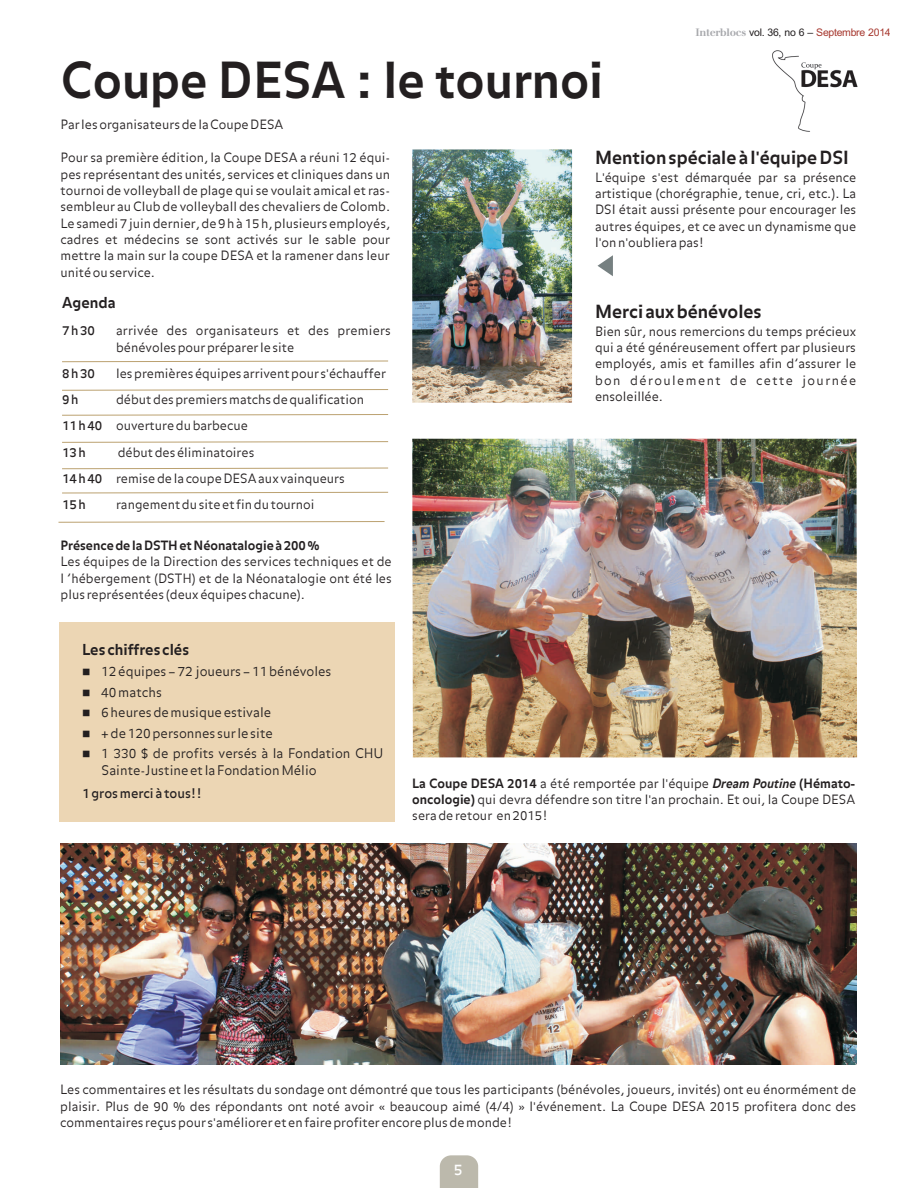
<style>
.page{position:relative;width:918px;height:1188px;background:#fff}
.page>*{position:absolute;margin:0;border:0;box-sizing:border-box;transform-origin:0 0}
.t1{font:700 49.2px "Balance";color:#231f20}
.t2{font:700 18px "Balance";color:#231f20}
.t3{font:700 15px "Balance";color:#231f20}
.t4{font:15px "Balance";color:#fff}
.t5{font:300 13.2px/20.4px "Balance";color:#231f20}
.t6{font:13.2px "Balance";color:#231f20}
.t7{font:300 12.75px/16.4px "Balance";color:#231f20;text-align:justify}
.t8{font:700 12.75px "Balance";color:#231f20}
.t9{font:12.75px "Balance";color:#231f20}
.t10{font:11.25px "Wingdings";color:#231f20}
.t11{font:10.5px "Arial";letter-spacing:-.03em;color:#a73930}
.s1{font-family:"Walbaum Italic Os F,Bold";color:#a8a9ad}
.s2{color:#231f20}
.s3{font-weight:400}
.s4{font-weight:700}
.s5{font-weight:700;font-style:italic}
</style>
<div class="page">
<svg style="left:440px;top:1155px;width:38px;height:33px"></svg>
<div style="left:59px;top:622px;width:336px;height:200px;background:#ecd6b4"></div>
<svg style="left:62px;top:360px;width:326px;height:3px"></svg>
<svg style="left:62px;top:389px;width:327px;height:2px"></svg>
<svg style="left:62px;top:414px;width:327px;height:2px"></svg>
<svg style="left:62px;top:441px;width:327px;height:2px"></svg>
<svg style="left:62px;top:467px;width:326px;height:3px"></svg>
<svg style="left:62px;top:491px;width:327px;height:3px"></svg>
<svg style="left:58px;top:521px;width:327px;height:2px"></svg>
<img style="left:412px;top:149px;width:160px;height:254px">
<img style="left:413px;top:439px;width:444px;height:318px">
<img style="left:61px;top:843px;width:796px;height:222px">
<img style="left:772px;top:50px;width:86px;height:82px">
<svg style="left:598px;top:255px;width:15px;height:21px"></svg>
<p class="t11" style="left:695px;top:28px;width:197px"><span class="s1">Interblocs</span> <span class="s2">vol. 36, no 6 –</span> Septembre 2014</p>
<h1 class="t1" style="left:61px;top:59px;width:544px">Coupe DESA : le tournoi</h1>
<p class="t7" style="left:61px;top:117px;width:224px">Par les organisateurs de la Coupe DESA</p>
<p class="t7" style="left:61px;top:150px;width:331px">Pour sa première édition, la Coupe DESA a réuni 12 équi&shy;pes représentant des unités, services et cliniques dans un tournoi de volleyball de plage qui se voulait amical et ras&shy;sembleur au Club de volleyball des chevaliers de Colomb.<br>Le samedi 7 juin dernier, de 9 h à 15 h, plusieurs employés, cadres et médecins se sont activés sur le sable pour mettre la main sur la coupe DESA et la ramener dans leur unité ou service.</p>
<p class="t3" style="left:62px;top:296px;width:55px">Agenda</p>
<p class="t9" style="left:62px;top:325px;width:34px">7 h 30</p>
<p class="t7" style="left:116px;top:323px;width:276px">arrivée des organisateurs et des premiers bénévoles pour préparer le site</p>
<p class="t9" style="left:62px;top:368px;width:34px">8 h 30</p>
<p class="t7" style="left:116px;top:366px;width:271px">les premières équipes arrivent pour s'échauffer</p>
<p class="t9" style="left:62px;top:394px;width:18px">9 h</p>
<h2 class="t2" style="left:595px;top:149px;width:255px">Mention spéciale à l'équipe DSI</h2>
<p class="t7" style="left:595px;top:170px;width:263px">L'équipe s'est démarquée par sa présence artistique (chorégraphie, tenue, cri, etc.). La DSI était aussi présente pour encourager les autres équipes, et ce avec un dynamisme que l'on n'oubliera pas!</p>
<h2 class="t2" style="left:595px;top:303px;width:168px">Merci aux bénévoles</h2>
<p class="t7" style="left:595px;top:324px;width:263px">Bien sûr, nous remercions du temps précieux qui a été généreusement offert par plusieurs employés, amis et familles afin d’assurer le bon déroulement de cette journée ensoleillée.</p>
<p class="t7" style="left:62px;top:387px;width:304px;line-height:26.2px;text-align:left;text-indent:54px">début des premiers matchs de qualification<br><span class="s3">11 h 40</span> ouverture du barbecue<br><span class="s3">13 h</span></p>
<p class="t7" style="left:62px;top:440px;width:284px;line-height:26.2px;text-align:left;text-indent:56px">début des éliminatoires<br><span class="s3">14 h 40</span> remise de la coupe DESA aux vainqueurs<br><span class="s3">15 h</span></p>
<p class="t7" style="left:116px;top:497px;width:200px">rangement du site et fin du tournoi</p>
<p class="t8" style="left:61px;top:540px;width:261px">Présence de la DSTH et Néonatalogie à 200 %</p>
<p class="t7" style="left:61px;top:554px;width:333px">Les équipes de la Direction des services techniques et de l ’hébergement (DSTH) et de la Néonatalogie ont été les plus représentées (deux équipes chacune).</p>
<p class="t3" style="left:82px;top:644px;width:109px">Leschiffres clés</p>
<p class="t5" style="left:101px;top:662px;width:232px">12 équipes – 72 joueurs – 11 bénévoles</p>
<p class="t10" style="left:82px;top:708px;width:52px">■</p>
<p class="t5" style="left:101px;top:683px;width:62px">40 matchs</p>
<p class="t5" style="left:101px;top:703px;width:171px">6 heures de musique estivale</p>
<p class="t5" style="left:101px;top:723px;width:284px">+ de 120 personnes sur le site<br>1 330 $ de profits versés à la Fondation CHU</p>
<p class="t5" style="left:102px;top:761px;width:217px">Sainte-Justine et la Fondation Mélio</p>
<p class="t6" style="left:82px;top:787px;width:121px">1 gros merci à tous!!</p>
<p class="t10" style="left:82px;top:729px;width:52px">■</p>
<p class="t10" style="left:82px;top:749px;width:52px">■</p>
<p class="t7" style="left:412px;top:776px;width:445px"><span class="s4">La Coupe DESA 2014</span> a été remportée par l'équipe <span class="s5">Dream Poutine</span> <span class="s4">(Hémato&shy;oncologie)</span> qui devra défendre son titre l'an prochain. Et oui, la Coupe DESA sera de retour en 2015!</p>
<p class="t7" style="left:60px;top:1082px;width:798px">Les commentaires et les résultats du sondage ont démontré que tous les participants (bénévoles, joueurs, invités) ont eu énormément de plaisir. Plus de 90 % des répondants ont noté avoir « beaucoup aimé (4/4) » l'événement. La Coupe DESA 2015 profitera donc des commentaires reçus pour s'améliorer et en faire profiter encore plus de monde!</p>
<p class="t4" style="left:454px;top:1163px;width:10px">5</p>
</div>
